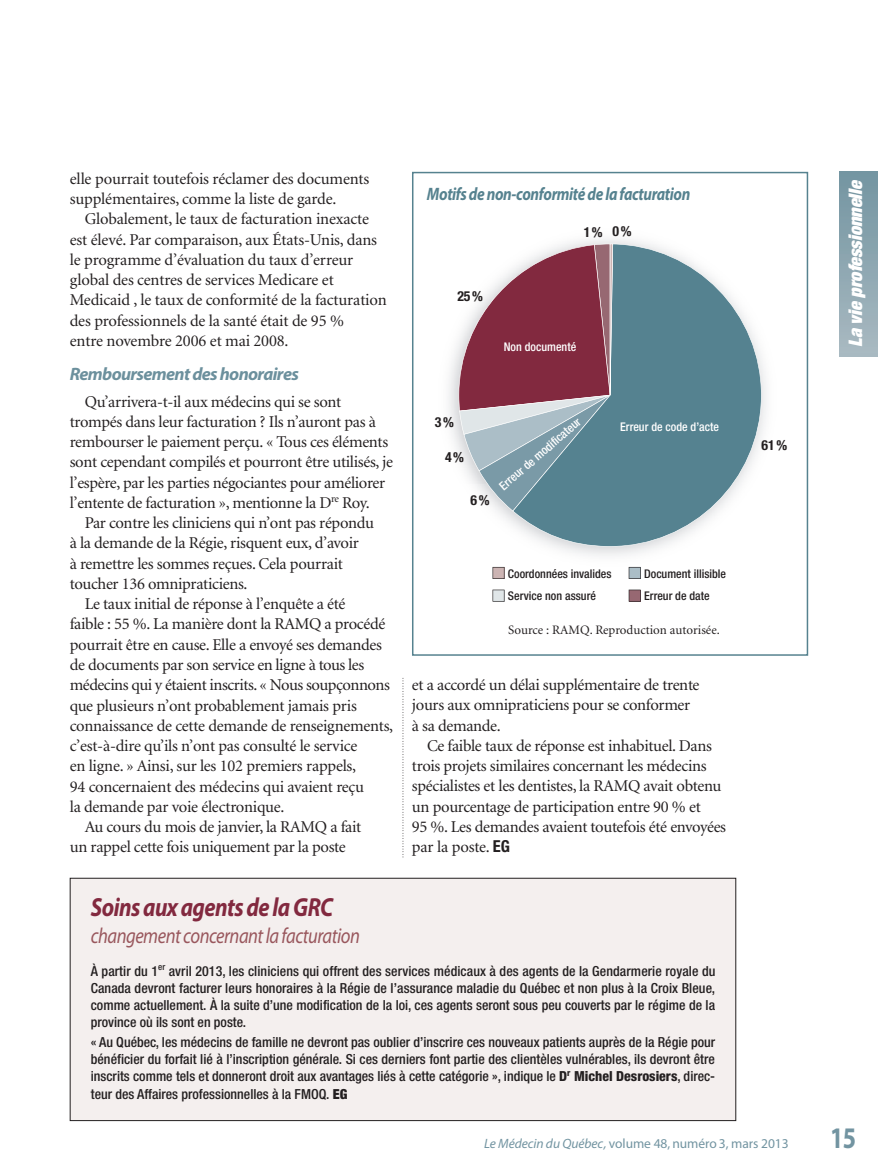
<style>
.page{position:relative;width:878px;height:1175px;background:#fff}
.page>*{position:absolute;margin:0;border:0;box-sizing:border-box;transform-origin:0 0}
.t1{font:700 30px "Myriad Pro";color:#7294a1;scale:.8 1}
.t2{font:italic 700 26.25px "Myriad Pro";letter-spacing:-.025em;color:#82293f;scale:.85 1}
.t3{font:italic 21.75px "Myriad Pro";letter-spacing:-.025em;color:#99575d;scale:.85 1}
.t4{font:italic 900 expanded 18.75px "Helvetica Neue";color:#fff}
.t5{font:italic 700 18px "Myriad Pro";letter-spacing:-.025em;color:#56828f;scale:.85 1}
.t6{font:italic 700 18px "Myriad Pro";letter-spacing:-.035em;color:#6c909d}
.t7{font:16.5px/20.2px "Minion";letter-spacing:-.02em;color:#231f20}
.t8{font:500 condensed 13.8px/17.2px "Helvetica Neue";color:#231f20;text-align:justify}
.t9{font:700 condensed 13.8px "Helvetica Neue";color:#231f20}
.t10{font:13.5px "Myriad Pro";letter-spacing:-.005em;color:#7294a1}
.t11{font:12.9px "Minion";color:#231f20}
.t12{font:500 condensed 12px "Helvetica Neue";color:#231f20}
.t13{font:500 condensed 12px "Helvetica Neue";color:#fff}
.s1{font-family:"Helvetica Neue";font-weight:700;font-stretch:condensed}
.s2{font-weight:800}
.s3{font-weight:900}
.s4{font-style:italic}
</style>
<div class="page">
<svg style="left:402px;top:678px;width:1px;height:179px"></svg>
<div style="left:839px;top:172px;width:39px;height:184px;background:linear-gradient(to bottom,#7395a1,#a9b9c1)"></div>
<div style="left:412px;top:172px;width:396px;height:484px;border:2px solid #56828f"></div>
<img style="left:448px;top:239px;width:318px;height:332px">
<svg style="left:512px;top:244px;width:249px;height:303px;fill:#558290"></svg>
<svg style="left:451px;top:244px;width:162px;height:267px"></svg>
<svg style="left:492px;top:567px;width:12px;height:12px"></svg>
<svg style="left:628px;top:567px;width:12px;height:12px"></svg>
<svg style="left:492px;top:589px;width:12px;height:12px"></svg>
<svg style="left:628px;top:589px;width:12px;height:12px"></svg>
<div style="left:70px;top:878px;width:665px;height:242px;background:#f4efee"></div>
<div style="left:70px;top:878px;width:666px;height:242px;border:1px solid #231f20"></div>
<p class="t7" style="left:70px;top:170px;width:301px">elle pourrait toutefois réclamer des documents supplémentaires, comme la liste de garde.</p>
<p class="t7" style="left:70px;top:210px;width:318px;text-indent:15px">Globalement, le taux de facturation inexacte est élevé. Par comparaison, aux États-Unis, dans le programme d’évaluation du taux d’erreur global des centres de services Medicare et Medicaid , le taux de conformité de la facturation des professionnels de la santé était de 95 %<br>entre novembre 2006 et mai 2008.</p>
<p class="t6" style="left:70px;top:367px;width:230px">Remboursement des honoraires</p>
<p class="t7" style="left:70px;top:392px;width:324px;text-indent:15px">Qu’arrivera-t-il aux médecins qui se sont trompés dans leur facturation ? Ils n’auront pas à rembourser le paiement perçu. « Tous ces éléments sont cependant compilés et pourront être utilisés, je l’espère, par les parties négociantes pour améliorer l’entente de facturation », mentionne la D<sup>re</sup> Roy.</p>
<p class="t7" style="left:85px;top:514px;width:291px">Par contre les cliniciens qui n’ont pas répondu</p>
<p class="t7" style="left:70px;top:534px;width:290px">à la demande de la Régie, risquent eux, d’avoir</p>
<p class="t7" style="left:70px;top:554px;width:275px">à remettre les sommes reçues. Cela pourrait</p>
<p class="t7" style="left:70px;top:575px;width:179px">toucher 136 omnipraticiens.</p>
<p class="t7" style="left:85px;top:595px;width:262px">Le taux initial de réponse à l’enquête a été</p>
<p class="t7" style="left:70px;top:615px;width:317px">faible : 55 %. La manière dont la RAMQ a procédé</p>
<p class="t7" style="left:70px;top:635px;width:313px">pourrait être en cause. Elle a envoyé ses demandes</p>
<p class="t7" style="left:70px;top:656px;width:296px">de documents par son service en ligne à tous les</p>
<p class="t7" style="left:70px;top:676px;width:322px">médecins qui y étaient inscrits. « Nous soupçonnons</p>
<p class="t7" style="left:70px;top:696px;width:288px">que plusieurs n’ont probablement jamais pris</p>
<p class="t7" style="left:70px;top:716px;width:325px">connaissance de cette demande de renseignements,</p>
<p class="t7" style="left:70px;top:737px;width:289px">c’est-à-dire qu’ils n’ont pas consulté le service</p>
<p class="t7" style="left:70px;top:757px;width:288px">en ligne. » Ainsi, sur les 102 premiers rappels,</p>
<p class="t7" style="left:70px;top:777px;width:296px">94 concernaient des médecins qui avaient reçu</p>
<p class="t7" style="left:70px;top:797px;width:216px">la demande par voie électronique.</p>
<p class="t7" style="left:85px;top:818px;width:278px">Au cours du mois de janvier, la RAMQ a fait</p>
<p class="t7" style="left:70px;top:838px;width:277px">un rappel cette fois uniquement par la poste</p>
<p class="t5" style="left:427px;top:187px;width:311px">Motifs de non-conformité de la facturation</p>
<p class="t9" style="left:457px;top:291px;width:27px">25%</p>
<p class="t9" style="left:583px;top:227px;width:49px">1% 0%</p>
<p class="t13" style="left:503px;top:342px;width:74px">Non documenté</p>
<p class="t9" style="left:435px;top:417px;width:20px">3%</p>
<p class="t9" style="left:445px;top:452px;width:20px">4%</p>
<p class="t9" style="left:470px;top:495px;width:20px">6%</p>
<p class="t13" style="left:498px;top:484px;width:105px;rotate:-41deg">Erreur de modificateur</p>
<p class="t13" style="left:620px;top:422px;width:100px">Erreur de code d’acte</p>
<p class="t12" style="left:508px;top:569px;width:105px">Coordonnées invalides</p>
<p class="t12" style="left:644px;top:569px;width:83px">Document illisible</p>
<p class="t12" style="left:508px;top:592px;width:89px">Service non assuré</p>
<p class="t12" style="left:644px;top:592px;width:67px">Erreur de date</p>
<p class="t11" style="left:508px;top:625px;width:213px">Source : RAMQ. Reproduction autorisée.</p>
<p class="t7" style="left:412px;top:676px;width:289px">et a accordé un délai supplémentaire de trente jours aux omnipraticiens pour se conformer à sa demande.</p>
<p class="t7" style="left:412px;top:737px;width:315px;text-indent:15px">Ce faible taux de réponse est inhabituel. Dans trois projets similaires concernant les médecins spécialistes et les dentistes, la RAMQ avait obtenu un pourcentage de participation entre 90 % et<br>95 %. Les demandes avaient toutefois été envoyées par la poste. <span class="s1">EG</span></p>
<h2 class="t2" style="left:91px;top:897px;width:287px">Soins aux agents de la GRC</h2>
<h3 class="t3" style="left:91px;top:927px;width:318px">changement concernant la facturation</h3>
<p class="t8" style="left:91px;top:963px;width:626px">À partir du 1<sup>er</sup> avril 2013, les cliniciens qui offrent des services médicaux à des agents de la Gendarmerie royale du Canada devront facturer leurs honoraires à la Régie de l’assurance maladie du Québec et non plus à la Croix Bleue, comme actuellement. À la suite d’une modification de la loi, ces agents seront sous peu couverts par le régime de la province où ils sont en poste.</p>
<p class="t8" style="left:91px;top:1034px;width:626px">« Au Québec, les médecins de famille ne devront pas oublier d’inscrire ces nouveaux patients auprès de la Régie pour bénéficier du forfait lié à l’inscription générale. Si ces derniers font partie des clientèles vulnérables, ils devront être inscrits comme tels et donneront droit aux avantages liés à cette catégorie », indique le <span class="s2">D</span><sup>r</sup> <span class="s2">Michel Desrosiers</span>, direc&shy;teur des Affaires professionnelles à la FMOQ. <span class="s3">EG</span></p>
<p class="t9" style="left:761px;top:440px;width:27px">61%</p>
<p class="t4" style="left:848px;top:347px;width:169px;rotate:-90deg">La vie professionnelle</p>
<p class="t10" style="left:484px;top:1138px;width:306px"><span class="s4">Le Médecin du Québec,</span> volume 48, numéro 3, mars 2013</p>
<h1 class="t1" style="left:830px;top:1126px;width:34px">15</h1>
</div>
